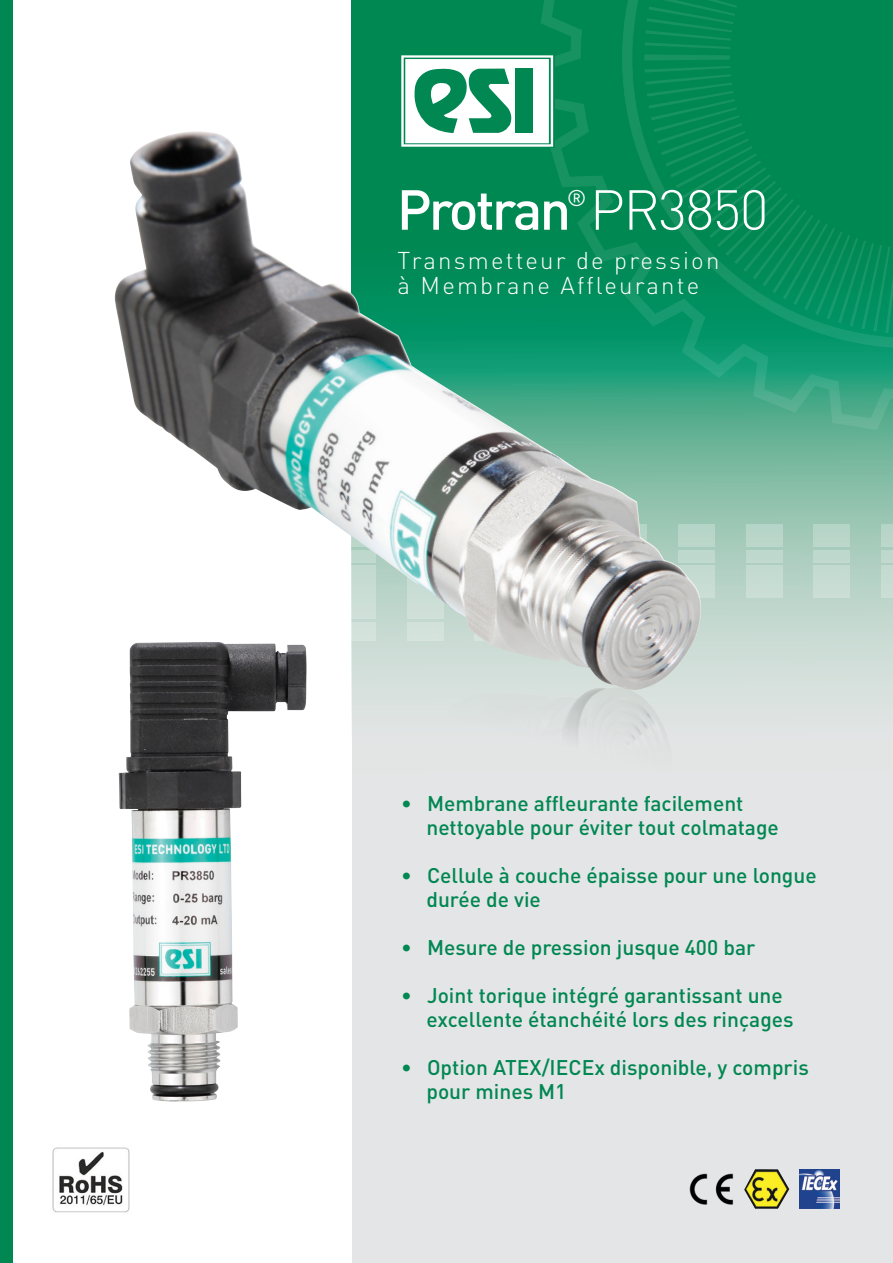
<style>
.page{position:relative;width:893px;height:1263px;background:#fff}
.page>*{position:absolute;margin:0;border:0;box-sizing:border-box;transform-origin:0 0}
.t1{font:500 55.5px "DINOT";letter-spacing:-.05em;color:#fff}
.t2{font:300 24px/25.5px "DINOT";letter-spacing:.09em;color:#fff}
.t3{font:22.5px "DINOT";color:#fff}
.t4{font:500 21px/24px "DINOT";color:#008752}
.s1{font-weight:300}
</style>
<div class="page">
<div style="left:352px;top:0;width:541px;height:1263px;background:#e4e5e6"></div>
<svg style="left:352px;top:0;width:541px;height:699px;background:#81bca5"></svg>
<div style="left:678px;top:565px;width:37px;height:32px;background:#c6dcd3"></div>
<div style="left:678px;top:550px;width:37px;height:12px;background:#bfd8cd"></div>
<div style="left:678px;top:524px;width:37px;height:23px;background:#b8d5c8"></div>
<div style="left:746px;top:524px;width:36px;height:23px;background:#b8d5c8"></div>
<div style="left:746px;top:565px;width:36px;height:32px;background:#c6dcd3"></div>
<div style="left:746px;top:550px;width:36px;height:12px;background:#bfd8ce"></div>
<div style="left:814px;top:524px;width:36px;height:23px;background:#b8d5c8"></div>
<div style="left:814px;top:550px;width:36px;height:12px;background:#bfd8ce"></div>
<div style="left:814px;top:565px;width:36px;height:32px;background:#c6dcd3"></div>
<div style="left:881px;top:524px;width:12px;height:23px;background:#b8d5c8"></div>
<div style="left:881px;top:565px;width:12px;height:32px;background:#c6dcd3"></div>
<div style="left:881px;top:550px;width:12px;height:12px;background:#bfd8ce"></div>
<svg style="left:539px;top:0;width:354px;height:431px;background:#239b71"></svg>
<svg style="left:620px;top:0;width:273px;height:351px;background:#038b57"></svg>
<div style="left:0;top:0;width:13px;height:1263px;background:#008752"></div>
<svg style="left:400px;top:54px;width:155px;height:77px;background:#7fc2a8"></svg>
<img style="left:52px;top:1147px;width:78px;height:66px">
<img style="left:800px;top:1169px;width:39px;height:40px">
<img style="left:744px;top:1169px;width:45px;height:40px">
<img style="left:689px;top:1173px;width:45px;height:32px">
<img style="left:115px;top:131px;width:587px;height:560px">
<img style="left:311px;top:685px;width:363px;height:59px">
<img style="left:118px;top:642px;width:175px;height:459px">
<p class="t3" style="left:567px;top:182px;width:21px">®</p>
<h1 class="t1" style="left:397px;top:172px;width:373px">Protran <span class="s1">PR3850</span></h1>
<p class="t2" style="left:398px;top:246px;width:323px">Transmetteur de pression à Membrane Affleurante</p>
<p class="t4" style="left:426px;top:791px;width:354px;text-indent:-25px">• Membrane affleurante facilement nettoyable pour éviter tout colmatage</p>
<p class="t4" style="left:426px;top:863px;width:392px;text-indent:-25px">• Cellule à couche épaisse pour une longue durée de vie</p>
<p class="t4" style="left:401px;top:935px;width:356px">• Mesure de pression jusque 400 bar</p>
<p class="t4" style="left:426px;top:983px;width:369px;text-indent:-25px">• Joint torique intégré garantissant une excellente étanchéité lors des rinçages</p>
<p class="t4" style="left:426px;top:1055px;width:384px;text-indent:-25px">• Option ATEX/IECEx disponible, y compris pour mines M1</p>
</div>
